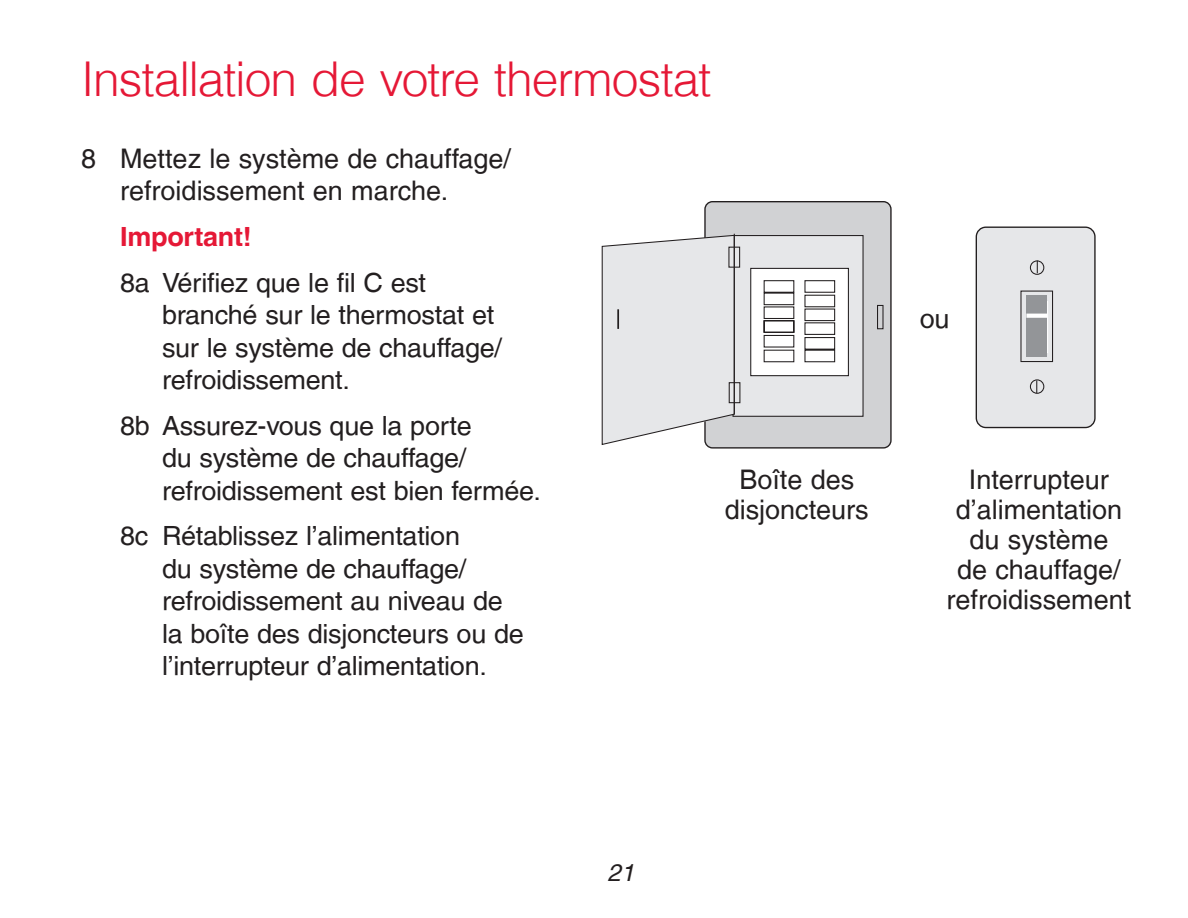
<style>
.page{position:relative;width:1188px;height:918px;background:#fff}
.page>*{position:absolute;margin:0;border:0;box-sizing:border-box;transform-origin:0 0}
.t1{font:300 48px "Helvetica LT";letter-spacing:-.025em;color:#e51836}
.t2{font:27px/30px "Helvetica LT";color:#231f20;text-align:center}
.t3{font:26.4px/32.4px "Helvetica LT";letter-spacing:-.01em;color:#231f20}
.t4{font:700 26.4px "Helvetica LT";letter-spacing:-.01em;color:#e51836}
.t5{font:italic 24px "Helvetica LT";color:#231f20}
.t6{font:12.6px "Helvetica LT";color:#231f20}
</style>
<div class="page">
<div style="left:976px;top:227px;width:119px;height:201px;background:#e6e7e9;border-radius:10px"></div>
<div style="left:976px;top:227px;width:120px;height:201px;border:1px solid #231f20;border-radius:10px"></div>
<div style="left:1020px;top:291px;width:33px;height:71px;background:#e6e7e9;border:1px solid #231f20"></div>
<div style="left:1027px;top:301px;width:21px;height:52px;background:#fbfbfc"></div>
<div style="left:1026px;top:296px;width:21px;height:61px;background:#939598"></div>
<svg style="left:1026px;top:314px;width:21px;height:4px"></svg>
<svg style="left:1029px;top:260px;width:16px;height:134px"></svg>
<div style="left:704px;top:201px;width:188px;height:248px;background:#d1d2d4;border:1px solid #231f20;border-radius:8px"></div>
<div style="left:732px;top:235px;width:132px;height:182px;background:#e6e7e9;border:1px solid #231f20"></div>
<div style="left:750px;top:268px;width:99px;height:108px;background:#fff;border:1px solid #231f20"></div>
<svg style="left:763px;top:280px;width:121px;height:83px"></svg>
<svg style="left:602px;top:234px;width:139px;height:212px;background:#e1e1e3"></svg>
<h1 class="t1" style="left:81px;top:49px;width:632px">Installation de votre thermostat</h1>
<p class="t2" style="left:120px;top:142px;width:392px;line-height:32.4px;text-align:left;text-indent:-39px">8 Mettez le système de chauffage/ refroidissement en marche.</p>
<p class="t4" style="left:120px;top:220px;width:133px">Important!</p>
<p class="t3" style="left:162px;top:266px;width:342px;text-indent:-42px">8a Vérifiez que le fil C est branché sur le thermostat et sur le système de chauffage/ refroidissement.</p>
<p class="t3" style="left:162px;top:409px;width:380px;text-indent:-42px">8b Assurez-vous que la porte<br>du système de chauffage/ refroidissement est bien fermée.</p>
<p class="t3" style="left:162px;top:520px;width:363px;text-indent:-42px">8c Rétablissez l’alimentation<br>du système de chauffage/ refroidissement au niveau de la boîte des disjoncteurs ou de l’interrupteur d’alimentation.</p>
<p class="t2" style="left:920px;top:304px;width:31px">ou</p>
<p class="t2" style="left:725px;top:464px;width:146px">Boîte des disjoncteurs</p>
<p class="t2" style="left:947px;top:464px;width:186px">Interrupteur d’alimentation du système<br>de chauffage/ refroidissement</p>
<p class="t6" style="left:1046px;top:475px;width:47px">M31544</p>
<p class="t5" style="left:608px;top:859px;width:28px">21</p>
</div>
